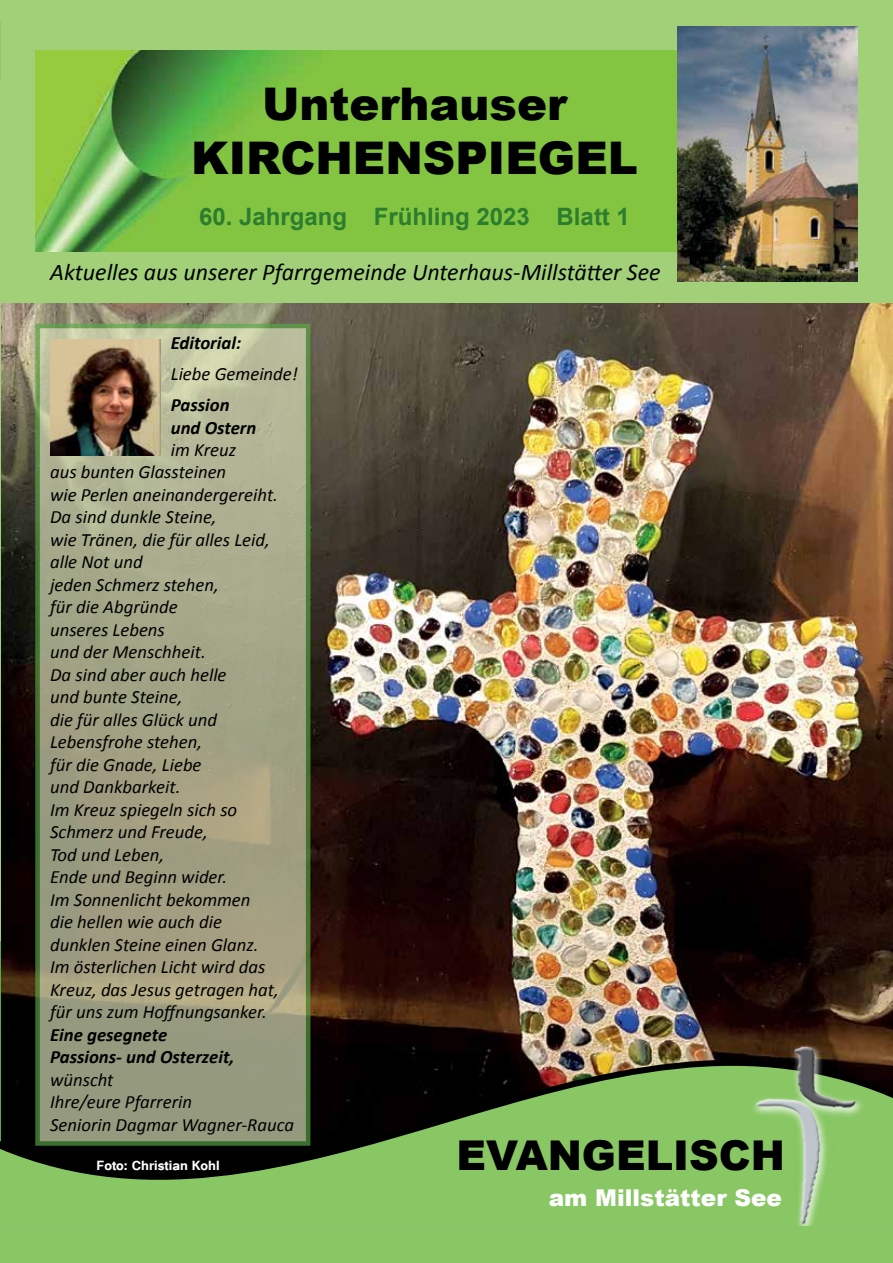
<style>
.page{position:relative;width:893px;height:1263px;background:#fff}
.page>*{position:absolute;margin:0;border:0;box-sizing:border-box;transform-origin:0 0}
.t1{font:900 45px/54px "Arial";color:#000;text-align:center}
.t2{font:900 41.1px "Arial";color:#000}
.t3{font:italic 24px "Calibri";color:#000}
.t4{font:700 24px "Arial";color:#2d7d2f}
.t5{font:900 23.25px "Arial";color:#fff}
.t6{font:italic 18.75px/22.5px "Calibri";color:#000}
.t7{font:italic 700 18.75px/22.5px "Calibri";color:#000}
.t8{font:700 16.5px "Tunga";color:#fff}
</style>
<div class="page">
<div style="left:0;top:0;width:893px;height:966px;background:#a1d078"></div>
<img style="left:35px;top:51px;width:642px;height:200px">
<img style="left:677px;top:27px;width:181px;height:255px">
<img style="left:1px;top:304px;width:892px;height:652px">
<img style="left:0;top:956px;width:893px;height:50px">
<svg style="left:0;top:1006px;width:893px;height:257px;background:#6a8d4d"></svg>
<svg style="left:35px;top:324px;width:275px;height:822px;background:#a0a383"></svg>
<img style="left:50px;top:340px;width:111px;height:115px">
<h1 class="t1" style="left:191px;top:76px;width:448px">Unterhauser<br>KIRCHENSPIEGEL</h1>
<p class="t4" style="left:199px;top:200px;width:432px">60. Jahrgang Frühling 2023 Blatt 1</p>
<p class="t3" style="left:50px;top:255px;width:612px">Aktuelles aus unserer Pfarrgemeinde Unterhaus-Millstätter See</p>
<p class="t7" style="left:171px;top:332px;width:72px">Editorial:</p>
<p class="t6" style="left:171px;top:362px;width:129px">Liebe Gemeinde!</p>
<p class="t7" style="left:171px;top:394px;width:87px">Passion und Ostern</p>
<p class="t6" style="left:171px;top:438px;width:67px">im Kreuz</p>
<p class="t6" style="left:50px;top:460px;width:230px">aus bunten Glassteinen<br>wie Perlen aneinandergereiht.<br>Da sind dunkle Steine,<br>wie Tränen, die für alles Leid, alle Not und<br>jeden Schmerz stehen,<br>für die Abgründe<br>unseres Lebens<br>und der Menschheit.<br>Da sind aber auch helle<br>und bunte Steine,<br>die für alles Glück und<br>Lebensfrohe stehen,<br>für die Gnade, Liebe<br>und Dankbarkeit.<br>Im Kreuz spiegeln sich so<br>Schmerz und Freude,<br>Tod und Leben,<br>Ende und Beginn wider.<br>Im Sonnenlicht bekommen<br>die hellen wie auch die dunklen Steine einen Glanz.<br>Im österlichen Licht wird das<br>Kreuz, das Jesus getragen hat, für uns zum Hoffnungsanker.</p>
<p class="t7" style="left:50px;top:1023px;width:186px">Eine gesegnete<br>Passions- und Osterzeit,</p>
<p class="t6" style="left:50px;top:1068px;width:245px">wünscht<br>Ihre/eure Pfarrerin<br>Seniorin Dagmar Wagner-Rauca</p>
<p class="t8" style="left:96px;top:1154px;width:125px">Foto: Christian Kohl</p>
<h2 class="t2" style="left:457px;top:1126px;width:330px">EVANGELISCH</h2>
<p class="t5" style="left:549px;top:1181px;width:235px">am Millstätter See</p>
</div>
